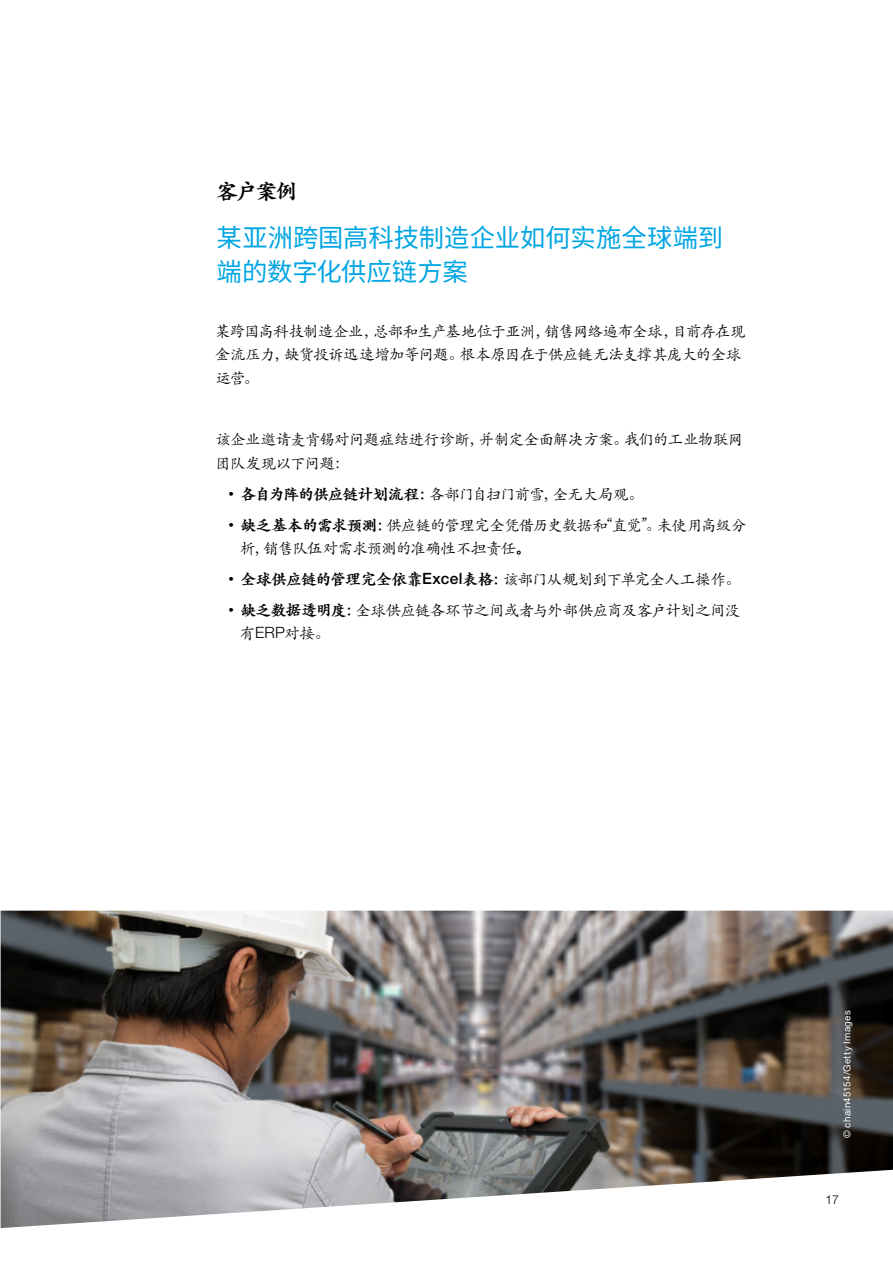
<style>
.page{position:relative;width:893px;height:1263px;background:#fff}
.page>*{position:absolute;margin:0;border:0;box-sizing:border-box;transform-origin:0 0}
.t1{font:25.35px/33.3px "Noto Sans CJ Ksc";letter-spacing:-.005em;color:#00a5e3}
.t2{font:900 21.45px "ST Kaiti SC";color:#000}
.t3{font:15.6px/23.4px "ST Kaiti SC";letter-spacing:-.05em;color:#000}
.t4{font:15.6px "ST Kaiti SC";letter-spacing:-.07em;color:#000}
.t5{font:300 12.3px "Helvetica Neue LT Std";color:#000}
.t6{font:9.75px "Helvetica Neue LT Std";letter-spacing:.03em;color:#fff}
.s1{font-weight:900}
.s2{font-family:"Helvetica Neue LT Std";font-weight:500}
.s3{font-family:"Helvetica Neue LT Std";font-weight:300}
</style>
<div class="page">
<img style="left:1px;top:911px;width:892px;height:294px">
<img style="left:0;top:1188px;width:360px;height:40px">
<h2 class="t2" style="left:217px;top:178px;width:82px">客户案例</h2>
<h1 class="t1" style="left:217px;top:222px;width:508px">某亚洲跨国高科技制造企业如何实施全球端到端的数字化供应链方案</h1>
<p class="t3" style="left:214px;top:319px;width:533px">某跨国高科技制造企业，总部和生产基地位于亚洲，销售网络遍布全球，目前存在现金流压力，缺货投诉迅速增加等问题。根本原因在于供应链无法支撑其庞大的全球运营。</p>
<p class="t3" style="left:215px;top:427px;width:529px">该企业邀请麦肯锡对问题症结进行诊断，并制定全面解决方案。我们的工业物联网团队发现以下问题：</p>
<p class="t4" style="left:229px;top:484px;width:417px">• <span class="s1">各自为阵的供应链计划流程：</span>各部门自扫门前雪，全无大局观。</p>
<p class="t3" style="left:240px;top:512px;width:508px;text-indent:-11px">• <span class="s1">缺乏基本的需求预测：</span>供应链的管理完全凭借历史数据和“直觉”。未使用高级分析，销售队伍对需求预测的准确性不担责任<span class="s1">。</span></p>
<p class="t3" style="left:229px;top:567px;width:514px">• <span class="s1">全球供应链的管理完全依靠</span><span class="s2">Excel</span><span class="s1">表格：</span>该部门从规划到下单完全人工操作。</p>
<p class="t3" style="left:240px;top:598px;width:502px;text-indent:-11px">• <span class="s1">缺乏数据透明度：</span>全球供应链各环节之间或者与外部供应商及客户计划之间没有<span class="s3">ERP</span>对接。</p>
<p class="t6" style="left:841px;top:1138px;width:129px;rotate:-90deg">© chain45154/Getty Images</p>
<p class="t5" style="left:825px;top:1192px;width:15px">17</p>
</div>
